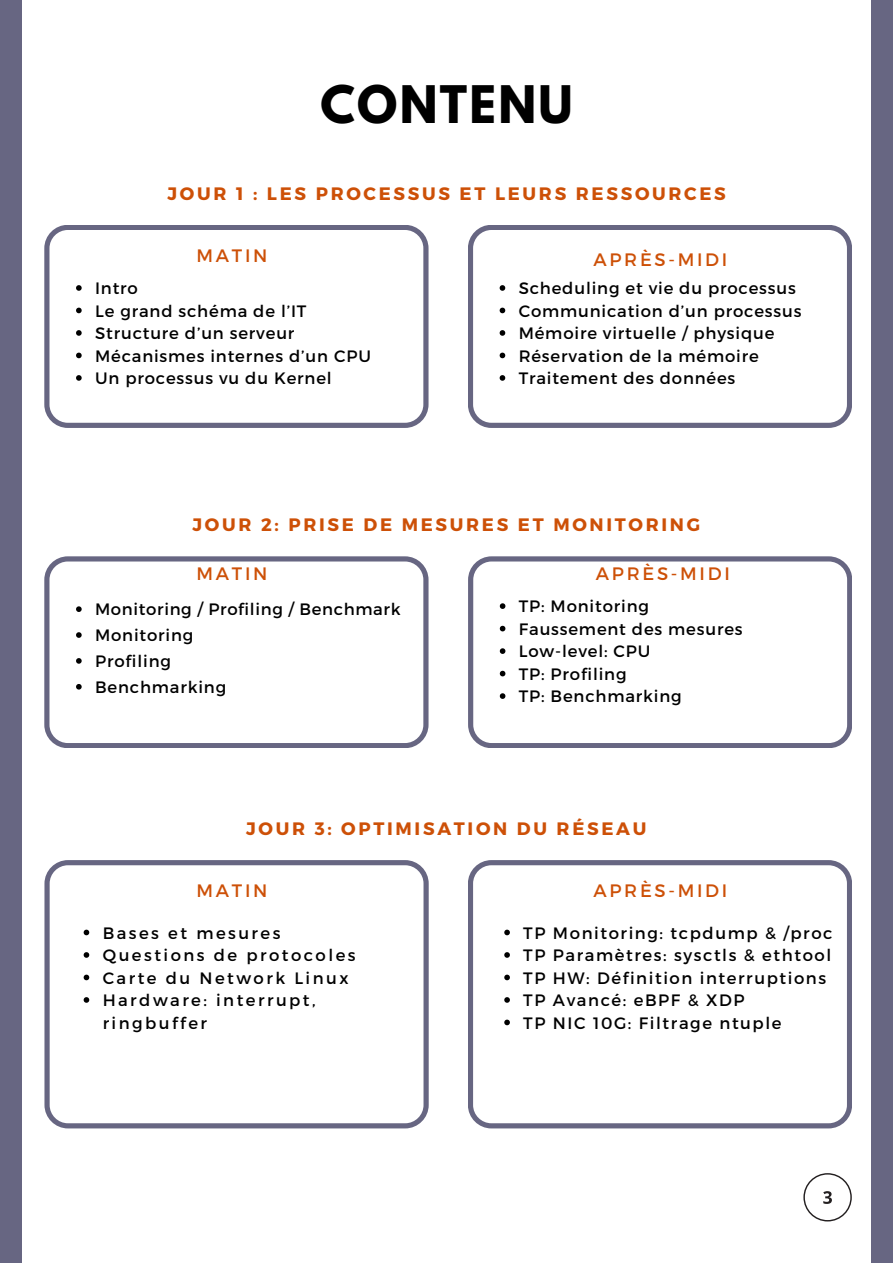
<style>
.page{position:relative;width:893px;height:1264px;background:#fff}
.page>*{position:absolute;margin:0;border:0;box-sizing:border-box;transform-origin:0 0}
.t1{font:700 45.9px "League Spartan";letter-spacing:.05em;color:#000}
.t2{font:700 18px "Montserrat";letter-spacing:.15em;color:#cd5007}
.t3{font:18px "Montserrat";letter-spacing:.15em;color:#cd5007}
.t4{font:16.5px/22.5px "Montserrat";letter-spacing:.05em;color:#000}
.t5{font:16.5px/22.5px "Montserrat";letter-spacing:.095em;color:#000}
.t6{font:16.5px/22.5px "Montserrat";letter-spacing:.15em;color:#000}
</style>
<div class="page">
<div style="left:0;top:0;width:892px;height:1262px;background:#676682"></div>
<div style="left:23px;top:0;width:847px;height:1262px;background:#fff"></div>
<svg style="left:803px;top:1173px;width:48px;height:48px"></svg>
<svg style="left:45px;top:225px;width:383px;height:202px"></svg>
<svg style="left:76px;top:285px;width:6px;height:6px"></svg>
<svg style="left:76px;top:307px;width:6px;height:6px"></svg>
<svg style="left:76px;top:330px;width:6px;height:6px"></svg>
<svg style="left:76px;top:352px;width:6px;height:6px"></svg>
<svg style="left:76px;top:375px;width:6px;height:6px"></svg>
<svg style="left:468px;top:225px;width:383px;height:202px"></svg>
<svg style="left:499px;top:285px;width:6px;height:6px"></svg>
<svg style="left:499px;top:307px;width:6px;height:6px"></svg>
<svg style="left:499px;top:330px;width:6px;height:6px"></svg>
<svg style="left:499px;top:352px;width:6px;height:6px"></svg>
<svg style="left:499px;top:375px;width:6px;height:6px"></svg>
<svg style="left:45px;top:556px;width:383px;height:191px"></svg>
<svg style="left:76px;top:606px;width:6px;height:6px"></svg>
<svg style="left:76px;top:632px;width:6px;height:6px"></svg>
<svg style="left:76px;top:658px;width:6px;height:5px"></svg>
<svg style="left:76px;top:684px;width:6px;height:5px"></svg>
<svg style="left:468px;top:556px;width:383px;height:191px"></svg>
<svg style="left:500px;top:603px;width:5px;height:6px"></svg>
<svg style="left:500px;top:625px;width:5px;height:6px"></svg>
<svg style="left:500px;top:648px;width:5px;height:6px"></svg>
<svg style="left:500px;top:670px;width:5px;height:6px"></svg>
<svg style="left:500px;top:693px;width:5px;height:6px"></svg>
<svg style="left:45px;top:860px;width:383px;height:268px"></svg>
<svg style="left:84px;top:929px;width:5px;height:6px"></svg>
<svg style="left:84px;top:952px;width:5px;height:5px"></svg>
<svg style="left:84px;top:974px;width:5px;height:6px"></svg>
<svg style="left:84px;top:997px;width:5px;height:5px"></svg>
<svg style="left:468px;top:860px;width:383px;height:268px"></svg>
<svg style="left:504px;top:929px;width:6px;height:6px"></svg>
<svg style="left:504px;top:952px;width:6px;height:5px"></svg>
<svg style="left:504px;top:974px;width:6px;height:6px"></svg>
<svg style="left:504px;top:997px;width:6px;height:5px"></svg>
<svg style="left:504px;top:1019px;width:6px;height:6px"></svg>
<h1 class="t1" style="left:320px;top:81px;width:254px">CONTENU</h1>
<p class="t2" style="left:168px;top:182px;width:559px">JOUR 1 : LES PROCESSUS ET LEURS RESSOURCES</p>
<p class="t3" style="left:196px;top:244px;width:72px">MATIN</p>
<p class="t4" style="left:95px;top:276px;width:277px">Intro<br>Le grand schéma de l’IT<br>Structure d’un serveur<br>Mécanismes internes d’un CPU<br>Un processus vu du Kernel</p>
<p class="t3" style="left:593px;top:248px;width:135px">APRÈS-MIDI</p>
<p class="t4" style="left:518px;top:276px;width:284px">Scheduling et vie du processus<br>Communication d’un processus<br>Mémoire virtuelle / physique<br>Réservation de la mémoire<br>Traitement des données</p>
<p class="t2" style="left:192px;top:513px;width:509px">JOUR 2: PRISE DE MESURES ET MONITORING</p>
<p class="t3" style="left:196px;top:561px;width:72px">MATIN</p>
<p class="t3" style="left:596px;top:561px;width:135px">APRÈS-MIDI</p>
<p class="t4" style="left:95px;top:595px;width:307px;line-height:25.8px">Monitoring / Profiling / Benchmark<br>Monitoring<br>Profiling<br>Benchmarking</p>
<p class="t4" style="left:519px;top:594px;width:225px">TP: Monitoring<br>Faussement des mesures<br>Low-level: CPU<br>TP: Profiling<br>TP: Benchmarking</p>
<p class="t2" style="left:246px;top:817px;width:402px">JOUR 3: OPTIMISATION DU RÉSEAU</p>
<p class="t3" style="left:196px;top:878px;width:72px">MATIN</p>
<p class="t3" style="left:593px;top:878px;width:135px">APRÈS-MIDI</p>
<p class="t6" style="left:103px;top:920px;width:254px">Bases et mesures<br>Questions de protocoles<br>Carte du Network Linux<br>Hardware: interrupt, ringbuffer</p>
<p class="t5" style="left:523px;top:920px;width:311px">TP Monitoring: tcpdump &amp; /proc<br>TP Paramètres: sysctls &amp; ethtool<br>TP HW: Définition interruptions<br>TP Avancé: eBPF &amp; XDP<br>TP NIC 10G: Filtrage ntuple</p>
</div>
